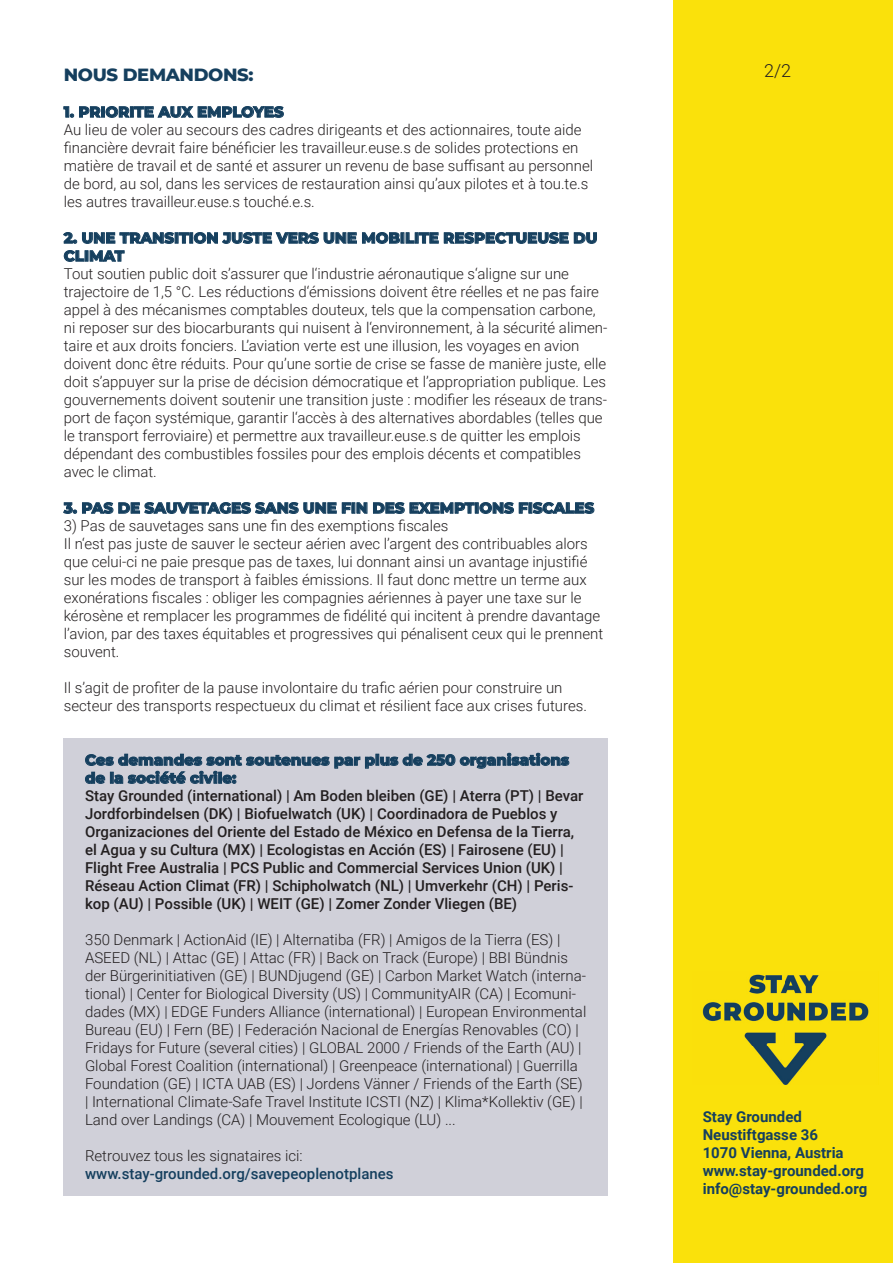
<style>
.page{position:relative;width:893px;height:1263px;background:#fff}
.page>*{position:absolute;margin:0;border:0;box-sizing:border-box;transform-origin:0 0}
.t1{font:800 18px "Montserrat";letter-spacing:-.02em;color:#153f5e}
.t2{font:300 18px "Roboto";color:#231f20}
.t3{font:300 15px/18px "Roboto";color:#231f20}
.t4{font:500 15px/18px "Roboto";color:#231f20}
.t5{font:800 15px/18px "Montserrat";color:#153f5e}
.t6{font:700 15px/18px "Roboto";color:#153f5e}
.t7{font:500 15px "Roboto";color:#153f5e}
</style>
<div class="page">
<div style="left:64px;top:738px;width:544px;height:458px;background:#d0d0d9"></div>
<svg style="left:64px;top:107px;width:36px;height:11px"></svg>
<div style="left:101px;top:107px;width:4px;height:10px;border:1px solid #153f5e"></div>
<svg style="left:106px;top:106px;width:178px;height:12px"></svg>
<svg style="left:63px;top:232px;width:375px;height:12px"></svg>
<svg style="left:444px;top:232px;width:124px;height:12px"></svg>
<svg style="left:574px;top:233px;width:23px;height:11px"></svg>
<svg style="left:64px;top:250px;width:60px;height:12px"></svg>
<svg style="left:64px;top:502px;width:49px;height:12px"></svg>
<svg style="left:119px;top:502px;width:179px;height:12px"></svg>
<svg style="left:304px;top:503px;width:32px;height:11px"></svg>
<svg style="left:342px;top:503px;width:25px;height:10px"></svg>
<svg style="left:373px;top:502px;width:31px;height:12px"></svg>
<svg style="left:410px;top:502px;width:184px;height:12px"></svg>
<svg style="left:335px;top:753px;width:234px;height:15px"></svg>
<svg style="left:85px;top:754px;width:244px;height:30px"></svg>
<div style="left:674px;top:0;width:219px;height:1263px;background:#fae10b"></div>
<img style="left:702px;top:974px;width:167px;height:110px">
<p class="t1" style="left:64px;top:62px;width:191px">NOUS DEMANDONS:</p>
<p class="t5" style="left:64px;top:102px;width:221px">1. PRIORITE AUX EMPLOYES</p>
<p class="t3" style="left:64px;top:120px;width:531px">Au lieu de voler au secours des cadres dirigeants et des actionnaires, toute aide financière devrait faire bénéficier les travailleur.euse.s de solides protections en matière de travail et de santé et assurer un revenu de base suffisant au personnel de bord, au sol, dans les services de restauration ainsi qu’aux pilotes et à tou.te.s les autres travailleur.euse.s touché.e.s.</p>
<p class="t5" style="left:64px;top:228px;width:535px">2. UNE TRANSITION JUSTE VERS UNE MOBILITE RESPECTUEUSE DU<br>CLIMAT</p>
<p class="t3" style="left:64px;top:264px;width:545px">Tout soutien public doit s’assurer que l‘industrie aéronautique s‘aligne sur une trajectoire de 1,5 °C. Les réductions d‘émissions doivent être réelles et ne pas faire appel à des mécanismes comptables douteux, tels que la compensation carbone, ni reposer sur des biocarburants qui nuisent à l‘environnement, à la sécurité alimen&shy;taire et aux droits fonciers. L’aviation verte est une illusion, les voyages en avion doivent donc être réduits. Pour qu’une sortie de crise se fasse de manière juste, elle doit s’appuyer sur la prise de décision démocratique et l’appropriation publique. Les gouvernements doivent soutenir une transition juste : modifier les réseaux de trans&shy;port de façon systémique, garantir l‘accès à des alternatives abordables (telles que le transport ferroviaire) et permettre aux travailleur.euse.s de quitter les emplois dépendant des combustibles fossiles pour des emplois décents et compatibles avec le climat.</p>
<p class="t5" style="left:64px;top:498px;width:532px">3. PAS DE SAUVETAGES SANS UNE FIN DES EXEMPTIONS FISCALES</p>
<p class="t3" style="left:64px;top:516px;width:541px">3) Pas de sauvetages sans une fin des exemptions fiscales<br>Il n‘est pas juste de sauver le secteur aérien avec l’argent des contribuables alors que celui-ci ne paie presque pas de taxes, lui donnant ainsi un avantage injustifié sur les modes de transport à faibles émissions. Il faut donc mettre un terme aux exonérations fiscales : obliger les compagnies aériennes à payer une taxe sur le kérosène et remplacer les programmes de fidélité qui incitent à prendre davantage l’avion, par des taxes équitables et progressives qui pénalisent ceux qui le prennent souvent.</p>
<p class="t3" style="left:64px;top:678px;width:525px">Il s’agit de profiter de la pause involontaire du trafic aérien pour construire un secteur des transports respectueux du climat et résilient face aux crises futures.</p>
<p class="t5" style="left:85px;top:750px;width:486px">Ces demandes sont soutenues par plus de 250 organisations de la société civile:</p>
<p class="t4" style="left:85px;top:786px;width:500px">Stay Grounded (international) | Am Boden bleiben (GE) | Aterra (PT) | Bevar Jordforbindelsen (DK) | Biofuelwatch (UK) | Coordinadora de Pueblos y Organizaciones del Oriente del Estado de México en Defensa de la Tierra, el Agua y su Cultura (MX) | Ecologistas en Acción (ES) | Fairosene (EU) | Flight Free Australia | PCS Public and Commercial Services Union (UK) | Réseau Action Climat (FR) | Schipholwatch (NL) | Umverkehr (CH) | Peris&shy;kop (AU) | Possible (UK) | WEIT (GE) | Zomer Zonder Vliegen (BE)</p>
<p class="t3" style="left:85px;top:930px;width:503px">350 Denmark | ActionAid (IE) | Alternatiba (FR) | Amigos de la Tierra (ES) | ASEED (NL) | Attac (GE) | Attac (FR) | Back on Track (Europe) | BBI Bündnis der Bürgerinitiativen (GE) | BUNDjugend (GE) | Carbon Market Watch (interna&shy;tional) | Center for Biological Diversity (US) | CommunityAIR (CA) | Ecomuni&shy;dades (MX) | EDGE Funders Alliance (international) | European Environmental Bureau (EU) | Fern (BE) | Federación Nacional de Energías Renovables (CO) | Fridays for Future (several cities) | GLOBAL 2000 / Friends of the Earth (AU) | Global Forest Coalition (international) | Greenpeace (international) | Guerrilla Foundation (GE) | ICTA UAB (ES) | Jordens Vänner / Friends of the Earth (SE) | International Climate-Safe Travel Institute ICSTI (NZ) | Klima*Kollektiv (GE) | Land over Landings (CA) | Mouvement Ecologique (LU) ...</p>
<p class="t3" style="left:85px;top:1146px;width:219px">Retrouvez tous les signataires ici:</p>
<p class="t7" style="left:85px;top:1163px;width:310px">www.stay-grounded.org/savepeoplenotplanes</p>
<p class="t2" style="left:764px;top:58px;width:29px">2/2</p>
<p class="t6" style="left:703px;top:1107px;width:166px">Stay Grounded<br>Neustiftgasse 36<br>1070 Vienna, Austria www.stay-grounded.org info@stay-grounded.org</p>
</div>
